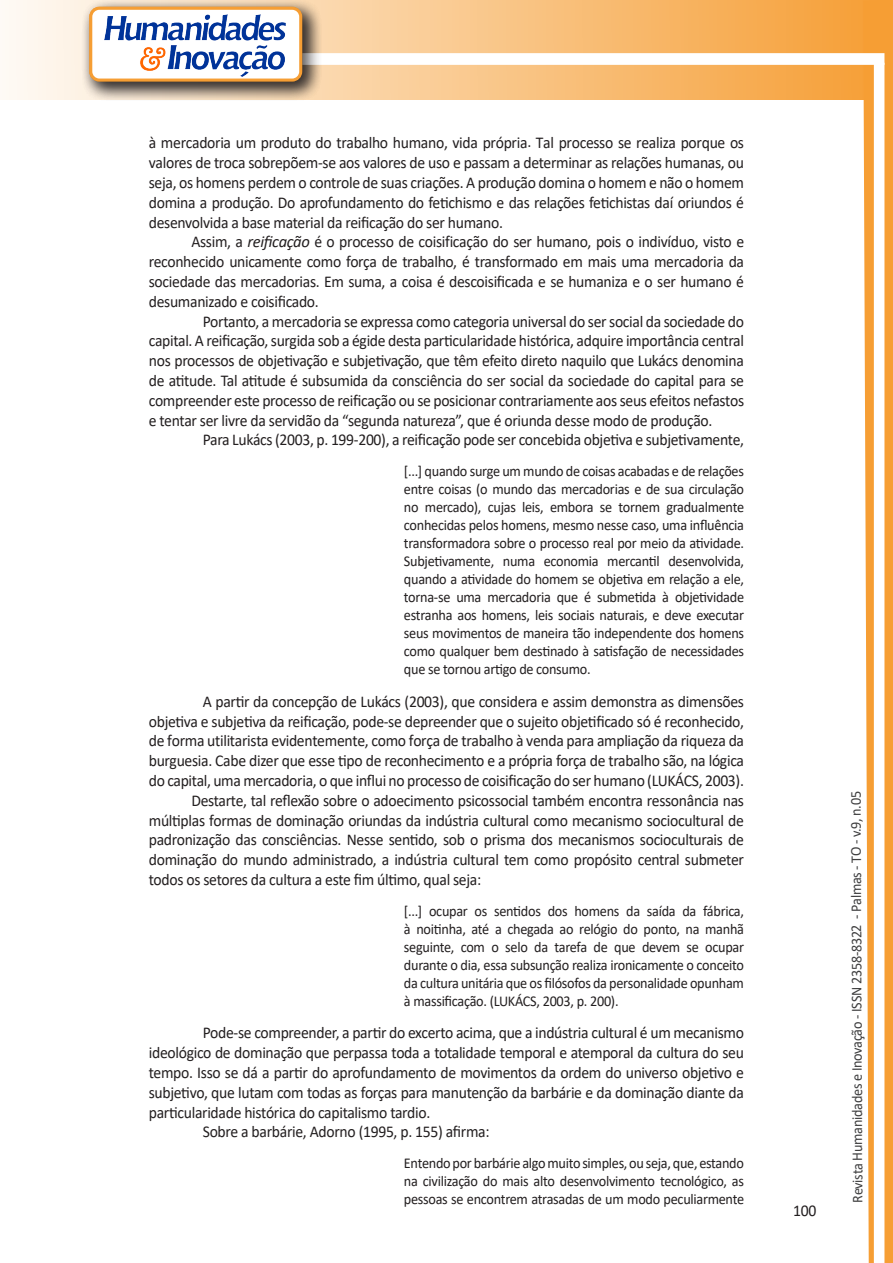
<style>
.page{position:relative;width:893px;height:1263px;background:#fff}
.page>*{position:absolute;margin:0;border:0;box-sizing:border-box;transform-origin:0 0}
.texto{font:16.5px/19.8px "Calibri";letter-spacing:-.02em;color:#231f20;text-align:justify;scale:.95 1}
.citacao{font:15px/18px "Calibri";letter-spacing:-.02em;color:#231f20;text-align:justify;scale:.95 1}
.t1{font:15px "Calibri";letter-spacing:-.025em;color:#3e3e3f;scale:.95 1}
.s1{font-style:italic}
</style>
<div class="page">
<svg style="left:5px;top:0;width:858px;height:100px;background:#f9c484"></svg>
<div style="left:302px;top:53px;width:582px;height:12px;background:#fff;border:2px solid #fff"></div>
<svg style="left:863px;top:0;width:30px;height:1263px"></svg>
<div style="left:81px;top:0;width:241px;height:102px;background:#231f20;opacity:.75"></div>
<div style="left:91px;top:8px;width:210px;height:72px;background:#fff;border-radius:9px"></div>
<img style="left:104px;top:14px;width:181px;height:62px">
<div style="left:89px;top:7px;width:213px;height:75px;border:3px solid #f69e34;border-radius:9px"></div>
<p class="texto" style="left:149px;top:133px;width:628px">à mercadoria um produto do trabalho humano, vida própria. Tal processo se realiza porque os valores de troca sobrepõem-se aos valores de uso e passam a determinar as relações humanas, ou seja, os homens perdem o controle de suas criações. A produção domina o homem e não o homem domina a produção. Do aprofundamento do fetichismo e das relações fetichistas daí oriundos é desenvolvida a base material da reificação do ser humano.</p>
<p class="texto" style="left:149px;top:232px;width:628px;text-indent:43px">Assim, a <span class="s1">reificação</span> é o processo de coisificação do ser humano, pois o indivíduo, visto e reconhecido unicamente como força de trabalho, é transformado em mais uma mercadoria da sociedade das mercadorias. Em suma, a coisa é descoisificada e se humaniza e o ser humano é desumanizado e coisificado.</p>
<p class="texto" style="left:149px;top:311px;width:628px;text-indent:54px">Portanto, a mercadoria se expressa como categoria universal do ser social da sociedade do capital. A reificação, surgida sob a égide desta particularidade histórica, adquire importância central nos processos de objetivação e subjetivação, que têm efeito direto naquilo que Lukács denomina de atitude. Tal atitude é subsumida da consciência do ser social da sociedade do capital para se compreender este processo de reificação ou se posicionar contrariamente aos seus efeitos nefastos e tentar ser livre da servidão da “segunda natureza”, que é oriunda desse modo de produção.</p>
<p class="texto" style="left:203px;top:430px;width:571px">Para Lukács (2003, p. 199-200), a reificação pode ser concebida objetiva e subjetivamente,</p>
<p class="citacao" style="left:404px;top:462px;width:360px">[...] quando surge um mundo de coisas acabadas e de relações entre coisas (o mundo das mercadorias e de sua circulação no mercado), cujas leis, embora se tornem gradualmente conhecidas pelos homens, mesmo nesse caso, uma influência transformadora sobre o processo real por meio da atividade.<br>Subjetivamente, numa economia mercantil desenvolvida, quando a atividade do homem se objetiva em relação a ele, torna-se uma mercadoria que é submetida à objetividade estranha aos homens, leis sociais naturais, e deve executar seus movimentos de maneira tão independente dos homens como qualquer bem destinado à satisfação de necessidades que se tornou artigo de consumo.</p>
<p class="texto" style="left:149px;top:691px;width:628px;text-indent:54px">A partir da concepção de Lukács (2003), que considera e assim demonstra as dimensões objetiva e subjetiva da reificação, pode-se depreender que o sujeito objetificado só é reconhecido, de forma utilitarista evidentemente, como força de trabalho à venda para ampliação da riqueza da burguesia. Cabe dizer que esse tipo de reconhecimento e a própria força de trabalho são, na lógica do capital, uma mercadoria, o que influi no processo de coisificação do ser humano (LUKÁCS, 2003).</p>
<p class="texto" style="left:149px;top:790px;width:628px;text-indent:43px">Destarte, tal reflexão sobre o adoecimento psicossocial também encontra ressonância nas múltiplas formas de dominação oriundas da indústria cultural como mecanismo sociocultural de padronização das consciências. Nesse sentido, sob o prisma dos mecanismos socioculturais de dominação do mundo administrado, a indústria cultural tem como propósito central submeter todos os setores da cultura a este fim último, qual seja:</p>
<p class="citacao" style="left:404px;top:901px;width:360px">[...] ocupar os sentidos dos homens da saída da fábrica, à noitinha, até a chegada ao relógio do ponto, na manhã seguinte, com o selo da tarefa de que devem se ocupar durante o dia, essa subsunção realiza ironicamente o conceito da cultura unitária que os filósofos da personalidade opunham à massificação. (LUKÁCS, 2003, p. 200).</p>
<p class="texto" style="left:149px;top:1022px;width:628px;text-indent:54px">Pode-se compreender, a partir do excerto acima, que a indústria cultural é um mecanismo ideológico de dominação que perpassa toda a totalidade temporal e atemporal da cultura do seu tempo. Isso se dá a partir do aprofundamento de movimentos da ordem do universo objetivo e subjetivo, que lutam com todas as forças para manutenção da barbárie e da dominação diante da particularidade histórica do capitalismo tardio.</p>
<p class="texto" style="left:203px;top:1121px;width:303px">Sobre a barbárie, Adorno (1995, p. 155) afirma:</p>
<p class="citacao" style="left:404px;top:1154px;width:360px">Entendo por barbárie algo muito simples, ou seja, que, estando na civilização do mais alto desenvolvimento tecnológico, as pessoas se encontrem atrasadas de um modo peculiarmente</p>
<p class="texto" style="left:793px;top:1200px;width:26px">100</p>
<p class="t1" style="left:846px;top:1203px;width:435px;rotate:-90deg">Revista Humanidades e Inovação - ISSN 2358-8322 - Palmas - TO - v.9, n.05</p>
</div>
